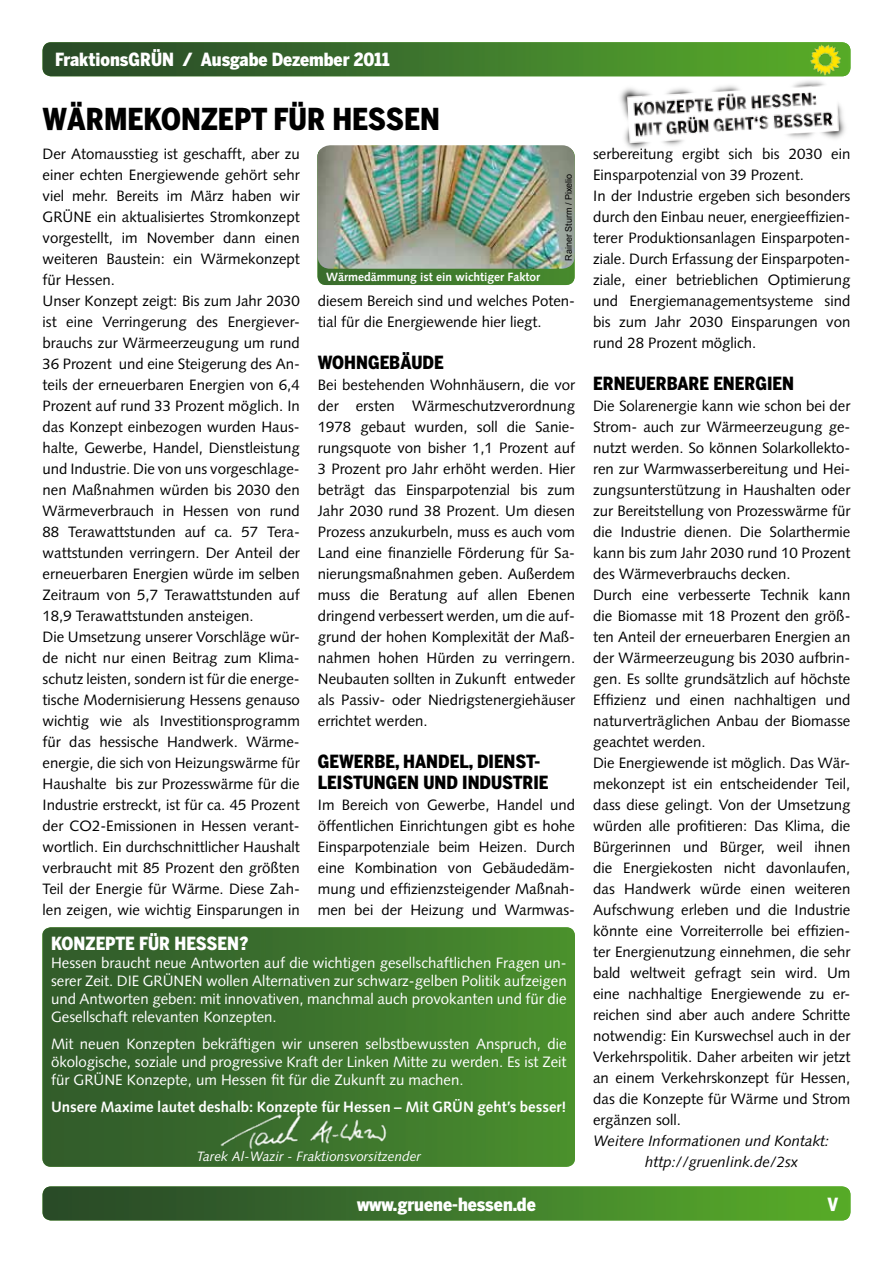
<style>
.page{position:relative;width:893px;height:1263px;background:#fff}
.page>*{position:absolute;margin:0;border:0;box-sizing:border-box;transform-origin:0 0}
.t1{font:900 30px "Benton Sans Cond";color:#000}
.t2{font:900 18px/21px "Benton Sans Cond";color:#000}
.t3{font:900 18px "Benton Sans Cond";color:#fff}
.t4{font:15px/21px "Gruene Syntax";color:#000}
.t5{font:15px/18px "Gruene Syntax";color:#fff;text-align:justify}
.t6{font:700 15px "Gruene Syntax";color:#fff}
.t7{font:italic 15px/21px "Gruene Syntax";color:#000}
.t8{font:italic 13.5px "Gruene Syntax";color:#fff}
.t9{font:700 12px "Syntax";color:#fff}
.t10{font:9px "Arial";color:#000}
</style>
<div class="page">
<img style="left:43px;top:1186px;width:807px;height:34px">
<img style="left:43px;top:42px;width:807px;height:34px">
<img style="left:808px;top:42px;width:34px;height:25px">
<img style="left:317px;top:269px;width:258px;height:16px">
<img style="left:317px;top:145px;width:258px;height:124px">
<img style="left:43px;top:927px;width:532px;height:240px">
<img style="left:209px;top:1109px;width:201px;height:41px">
<img style="left:614px;top:67px;width:237px;height:82px">
<p class="t3" style="left:55px;top:49px;width:336px">FRAKTIONSGRÜN / AUSGABE DEZEMBER 2011</p>
<h1 class="t1" style="left:43px;top:102px;width:328px">WÄRMEKONZEPT FÜR HESSE</h1>
<h1 class="t1" style="left:420px;top:102px;width:21px">N</h1>
<p class="t4" style="left:43px;top:143px;width:259px">Der Atomausstieg ist geschafft, aber zu einer echten Energiewende gehört sehr viel mehr. Bereits im März haben wir GRÜNE ein aktualisiertes Stromkonzept vorgestellt, im November dann einen weiteren Baustein: ein Wärmekonzept für Hessen.<br>Unser Konzept zeigt: Bis zum Jahr 2030 ist eine Verringerung des Energiever&shy;brauchs zur Wärmeerzeugung um rund 36 Prozent und eine Steigerung des An&shy;teils der erneuerbaren Energien von 6,4<br>Prozent auf rund 33 Prozent möglich. In das Konzept einbezogen wurden Haus&shy;halte, Gewerbe, Handel, Dienstleistung und Industrie. Die von uns vorgeschlage&shy;nen Maßnahmen würden bis 2030 den Wärmeverbrauch in Hessen von rund 88 Terawattstunden auf ca. 57 Tera&shy;wattstunden verringern. Der Anteil der erneuerbaren Energien würde im selben Zeitraum von 5,7 Terawattstunden auf 18,9 Terawattstunden ansteigen.<br>Die Umsetzung unserer Vorschläge wür&shy;de nicht nur einen Beitrag zum Klima&shy;schutz leisten, sondern ist für die energe&shy;tische Modernisierung Hessens genauso wichtig wie als Investitionsprogramm für das hessische Handwerk. Wärme&shy;energie, die sich von Heizungswärme für Haushalte bis zur Prozesswärme für die Industrie erstreckt, ist für ca. 45 Prozent der CO2-Emissionen in Hessen verant&shy;wortlich. Ein durchschnittlicher Haushalt verbraucht mit 85 Prozent den größten Teil der Energie für Wärme. Diese Zah&shy;len zeigen, wie wichtig Einsparungen in</p>
<p class="t9" style="left:326px;top:270px;width:216px">Wärmedämmung ist ein wichtiger Faktor</p>
<p class="t10" style="left:563px;top:261px;width:89px;rotate:-90deg">Rainer Sturm / Pixelio</p>
<p class="t4" style="left:318px;top:290px;width:259px">diesem Bereich sind und welches Poten&shy;tial für die Energiewende hier liegt.</p>
<p class="t2" style="left:318px;top:352px;width:126px">WOHNGEBÄUDE</p>
<p class="t4" style="left:318px;top:374px;width:259px;text-align:justify">Bei bestehenden Wohnhäusern, die vor der ersten Wärmeschutzverordnung 1978 gebaut wurden, soll die Sanie&shy;rungsquote von bisher 1,1 Prozent auf 3 Prozent pro Jahr erhöht werden. Hier beträgt das Einsparpotenzial bis zum Jahr 2030 rund 38 Prozent. Um diesen Prozess anzukurbeln, muss es auch vom Land eine finanzielle Förderung für Sa&shy;nierungsmaßnahmen geben. Außerdem muss die Beratung auf allen Ebenen dringend verbessert werden, um die auf&shy;grund der hohen Komplexität der Maß&shy;nahmen hohen Hürden zu verringern.<br>Neubauten sollten in Zukunft entweder als Passiv- oder Niedrigstenergiehäuser errichtet werden.</p>
<p class="t2" style="left:318px;top:751px;width:24px">GEWE</p>
<p class="t2" style="left:318px;top:751px;width:231px;text-indent:46px">RBE, HANDEL, DIENST-<br>LEISTUNGEN UND INDUSTRIE</p>
<p class="t4" style="left:318px;top:794px;width:259px;text-align:justify">Im Bereich von Gewerbe, Handel und öffentlichen Einrichtungen gibt es hohe Einsparpotenziale beim Heizen. Durch eine Kombination von Gebäudedäm&shy;mung und effizienzsteigender Maßnah&shy;men bei der Heizung und Warmwas-</p>
<p class="t3" style="left:51px;top:932px;width:12px">KON</p>
<p class="t3" style="left:86px;top:932px;width:164px">ZEPTE FÜR HESSEN?</p>
<p class="t5" style="left:51px;top:954px;width:517px">Hessen braucht neue Antworten auf die wichtigen gesellschaftlichen Fragen un&shy;serer Zeit. DIE GRÜNEN wollen Alternativen zur schwarz-gelben Politik aufzeigen und Antworten geben: mit innovativen, manchmal auch provokanten und für die Gesellschaft relevanten Konzepten.</p>
<p class="t5" style="left:51px;top:1035px;width:517px">Mit neuen Konzepten bekräftigen wir unseren selbstbewussten Anspruch, die ökologische, soziale und progressive Kraft der Linken Mitte zu werden. Es ist Zeit für GRÜNE Konzepte, um Hessen fit für die Zukunft zu machen.</p>
<p class="t6" style="left:51px;top:1098px;width:517px">Unsere Maxime lautet deshalb: Konzepte für Hessen – Mit GRÜN geht’s besser!</p>
<p class="t8" style="left:197px;top:1148px;width:226px">Tarek Al-Wazir - Fraktionsvorsitzender</p>
<p class="t4" style="left:593px;top:143px;width:259px">serbereitung ergibt sich bis 2030 ein Einsparpotenzial von 39 Prozent.<br>In der Industrie ergeben sich besonders durch den Einbau neuer, energieeffizien&shy;terer Produktionsanlagen Einsparpoten&shy;ziale. Durch Erfassung der Einsparpoten&shy;ziale, einer betrieblichen Optimierung und Energiemanagementsysteme sind bis zum Jahr 2030 Einsparungen von rund 28 Prozent möglich.</p>
<p class="t2" style="left:593px;top:373px;width:202px">ERNEUERBARE ENERGIEN</p>
<p class="t4" style="left:593px;top:395px;width:259px">Die Solarenergie kann wie schon bei der Strom- auch zur Wärmeerzeugung ge&shy;nutzt werden. So können Solarkollekto&shy;ren zur Warmwasserbereitung und Hei&shy;zungsunterstützung in Haushalten oder zur Bereitstellung von Prozesswärme für die Industrie dienen. Die Solarthermie kann bis zum Jahr 2030 rund 10 Prozent des Wärmeverbrauchs decken.<br>Durch eine verbesserte Technik kann die Biomasse mit 18 Prozent den größ&shy;ten Anteil der erneuerbaren Energien an der Wärmeerzeugung bis 2030 aufbrin&shy;gen. Es sollte grundsätzlich auf höchste Effizienz und einen nachhaltigen und naturverträglichen Anbau der Biomasse geachtet werden.<br>Die Energiewende ist möglich. Das Wär&shy;mekonzept ist ein entscheidender Teil, dass diese gelingt. Von der Umsetzung würden alle profitieren: Das Klima, die Bürgerinnen und Bürger, weil ihnen die Energiekosten nicht davonlaufen, das Handwerk würde einen weiteren Aufschwung erleben und die Industrie könnte eine Vorreiterrolle bei effizien&shy;ter Energienutzung einnehmen, die sehr bald weltweit gefragt sein wird. Um eine nachhaltige Energiewende zu er&shy;reichen sind aber auch andere Schritte notwendig: Ein Kurswechsel auch in der Verkehrspolitik. Daher arbeiten wir jetzt an einem Verkehrskonzept für Hessen, das die Konzepte für Wärme und Strom ergänzen soll.</p>
<p class="t7" style="left:645px;top:1130px;width:186px;text-indent:-52px">Weitere Informationen und Kontakt: http://gruenlink.de/2sx</p>
<p class="t3" style="left:357px;top:1193px;width:180px">WWW.GRUENE-HESSEN.DE</p>
<p class="t3" style="left:827px;top:1193px;width:12px">V</p>
</div>
